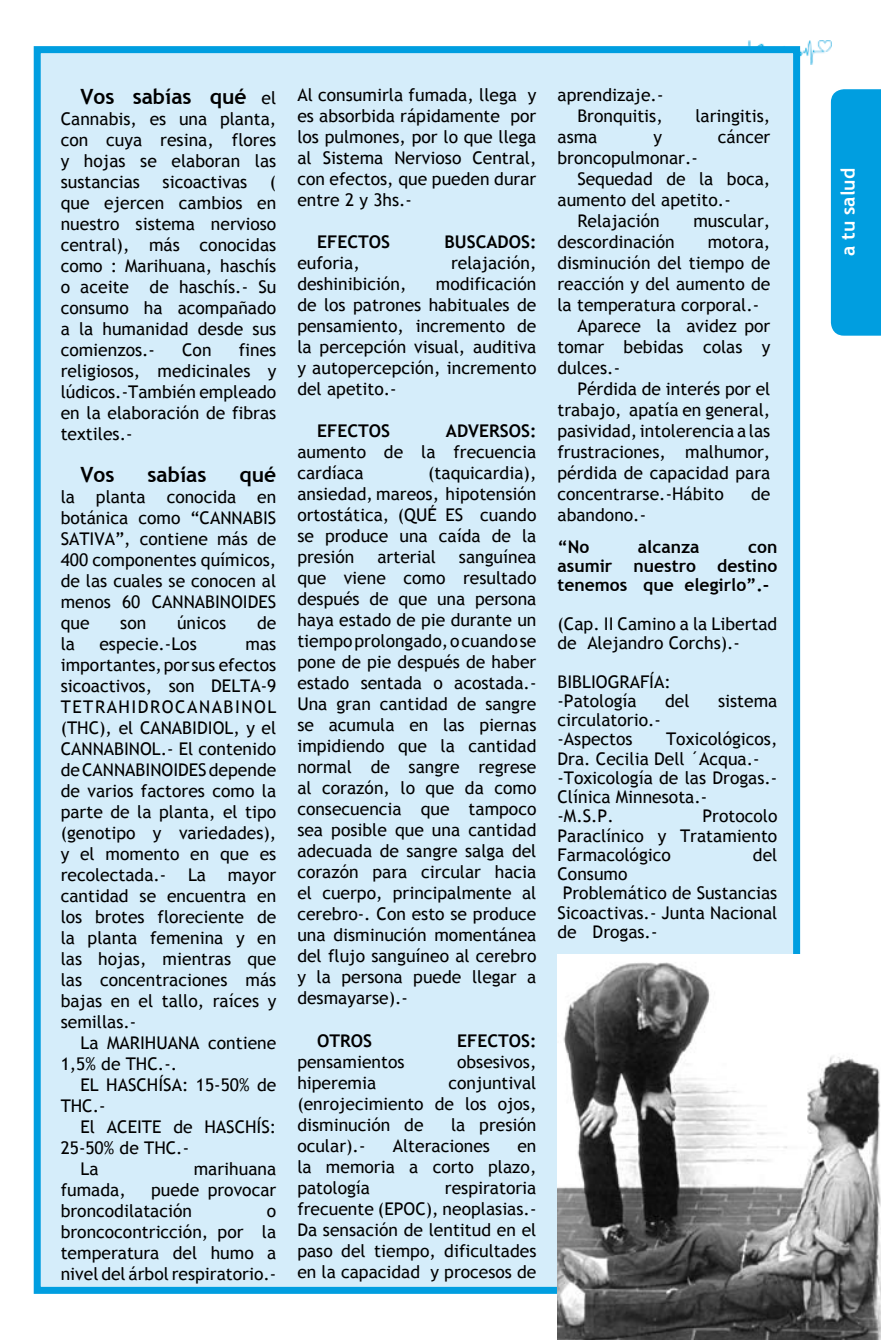
<style>
.page{position:relative;width:881px;height:1340px;background:#fff}
.page>*{position:absolute;margin:0;border:0;box-sizing:border-box;transform-origin:0 0}
.t1{font:700 21px "Trebuchet MS";color:#000}
.t2{font:700 19.25px "Trebuchet MS";color:#fff}
.t3{font:17.5px/21px "Trebuchet MS";color:#000;text-align:justify}
.t4{font:700 17.5px/19.2px "Trebuchet MS";color:#000;text-align:justify}
.s1{font-weight:400;font-size:17.5px}
</style>
<div class="page">
<img style="left:747px;top:41px;width:84px;height:23px">
<div style="left:34px;top:46px;width:766px;height:1247px;background:#d5edfa;border:7px solid #009ee0"></div>
<svg style="left:830px;top:89px;width:51px;height:247px;background:#0fa3e1"></svg>
<img style="left:557px;top:954px;width:324px;height:385px">
<p class="t1" style="left:81px;top:83px;width:197px">Vos sabías qué <span class="s1">el</span></p>
<p class="t3" style="left:61px;top:108px;width:217px">Cannabis, es una planta, con cuya resina, flores y hojas se elaboran las sustancias</p>
<p class="t3" style="left:163px;top:171px;width:86px">sicoactivas</p>
<p class="t3" style="left:61px;top:171px;width:217px;text-indent:209px">( que ejercen cambios en nuestro sistema nervioso central), más conocidas como : Marihuana, haschís o aceite de haschís.- Su consumo ha acompañado a la humanidad desde sus comienzos.-</p>
<p class="t3" style="left:61px;top:339px;width:217px;text-indent:178px">fines religiosos, medicinales y lúdicos.-También empleado en la elaboración de fibras textiles.-</p>
<p class="t1" style="left:81px;top:461px;width:35px">Vos</p>
<p class="t1" style="left:147px;top:461px;width:60px">sabías</p>
<p class="t1" style="left:239px;top:461px;width:38px">qué</p>
<p class="t3" style="left:61px;top:486px;width:217px">la planta conocida en botánica como “CANNABIS SATIVA”, contiene más de 400 componentes químicos, de las cuales se conocen al menos 60 CANNABINOIDES que</p>
<p class="t3" style="left:182px;top:339px;width:31px">Con</p>
<p class="t3" style="left:120px;top:612px;width:28px">son</p>
<p class="t3" style="left:177px;top:612px;width:51px">únicos</p>
<p class="t3" style="left:257px;top:612px;width:21px">de</p>
<p class="t3" style="left:61px;top:633px;width:16px">la</p>
<p class="t3" style="left:99px;top:633px;width:99px">especie.-Los</p>
<p class="t3" style="left:61px;top:633px;width:217px;text-indent:185px">mas importantes, por sus efectos sicoactivos, son DELTA-9<br>TETRAHIDROCANABINOL (THC), el CANABIDIOL, y el CANNABINOL.- El contenido de CANNABINOIDES depende de varios factores como la parte de la planta, el tipo (genotipo y variedades), y el momento en que es recolectada.- La mayor cantidad se encuentra en los brotes floreciente de la planta femenina y en las hojas, mientras que las concentraciones más bajas en el tallo, raíces y semillas.-</p>
<p class="t3" style="left:61px;top:1032px;width:217px;text-indent:20px">La MARIHUANA contiene<br>1,5% de THC.-.</p>
<p class="t3" style="left:61px;top:1074px;width:217px;text-indent:20px">EL HASCHÍSA: 15-50% de<br>THC.-</p>
<p class="t3" style="left:81px;top:1116px;width:197px">El ACEITE de HASCHÍS:</p>
<p class="t3" style="left:61px;top:1137px;width:130px">25-50% de THC.-</p>
<p class="t3" style="left:81px;top:1158px;width:20px">La</p>
<p class="t3" style="left:194px;top:1158px;width:84px">marihuana</p>
<p class="t3" style="left:61px;top:1179px;width:67px">fumada,</p>
<p class="t3" style="left:61px;top:1179px;width:217px;text-indent:90px">puede provocar broncodilatación</p>
<p class="t3" style="left:61px;top:1200px;width:217px;text-indent:206px">o broncocontricción, por la temperatura del humo a nivel del árbol respiratorio.-</p>
<p class="t3" style="left:297px;top:85px;width:240px">Al consumirla fumada, llega y es absorbida rápidamente por los pulmones, por lo que llega al Sistema Nervioso Central, con efectos, que pueden durar entre 2 y 3hs.-</p>
<p class="t4" style="left:317px;top:232px;width:74px">EFECTOS</p>
<p class="t4" style="left:444px;top:232px;width:93px">BUSCADOS:</p>
<p class="t3" style="left:297px;top:253px;width:64px">euforia,</p>
<p class="t3" style="left:451px;top:253px;width:87px">relajación,</p>
<p class="t3" style="left:297px;top:274px;width:111px">deshinibición,</p>
<p class="t3" style="left:297px;top:274px;width:240px;text-indent:138px">modificación de los patrones habituales de pensamiento, incremento de la percepción visual, auditiva y autopercepción, incremento del apetito.-</p>
<p class="t4" style="left:317px;top:421px;width:74px">EFECTOS</p>
<p class="t4" style="left:446px;top:421px;width:92px">ADVERSOS:</p>
<p class="t3" style="left:297px;top:442px;width:240px">aumento de la frecuencia cardíaca</p>
<p class="t3" style="left:297px;top:463px;width:240px;text-indent:131px">(taquicardia), ansiedad, mareos, hipotensión ortostática, (QUÉ ES cuando se produce una caída de la presión</p>
<p class="t3" style="left:297px;top:547px;width:241px;text-indent:162px">sanguínea que viene como resultado después de que una persona haya estado de pie durante un tiempo prolongado, o cuando se pone de pie después de haber estado sentada o acostada.- Una gran cantidad de sangre se acumula en las piernas impidiendo que la cantidad normal de sangre regrese al corazón, lo que da como consecuencia que tampoco sea posible que una cantidad adecuada de sangre salga del corazón para circular hacia el cuerpo, principalmente al cerebro-. Con esto se produce una disminución momentánea del flujo sanguíneo al cerebro y la persona puede llegar a desmayarse).-</p>
<p class="t4" style="left:317px;top:1030px;width:56px">OTROS</p>
<p class="t4" style="left:457px;top:1030px;width:81px">EFECTOS:</p>
<p class="t3" style="left:297px;top:1051px;width:109px">pensamientos</p>
<p class="t3" style="left:457px;top:1051px;width:81px">obsesivos,</p>
<p class="t3" style="left:297px;top:1072px;width:80px">hiperemia</p>
<p class="t3" style="left:377px;top:547px;width:60px">arterial</p>
<p class="t3" style="left:297px;top:1072px;width:240px;text-indent:151px">conjuntival (enrojecimiento de los ojos, disminución de</p>
<p class="t3" style="left:451px;top:1114px;width:87px">la presión</p>
<p class="t3" style="left:297px;top:1135px;width:70px">ocular).-</p>
<p class="t3" style="left:393px;top:1135px;width:99px">Alteraciones</p>
<p class="t3" style="left:297px;top:1135px;width:240px;text-indent:220px">en la memoria a corto plazo, patología</p>
<p class="t3" style="left:297px;top:1177px;width:240px;text-indent:148px">respiratoria frecuente (EPOC), neoplasias.- Da sensación de lentitud en el paso del tiempo, dificultades en la capacidad y procesos de</p>
<p class="t3" style="left:557px;top:85px;width:107px;text-align:right">aprendizaje.-<br>Bronquitis,</p>
<p class="t3" style="left:695px;top:106px;width:76px">laringitis,</p>
<p class="t3" style="left:557px;top:127px;width:41px">asma</p>
<p class="t3" style="left:653px;top:127px;width:10px">y</p>
<p class="t3" style="left:718px;top:127px;width:54px">cáncer</p>
<p class="t3" style="left:557px;top:148px;width:142px">broncopulmonar.-</p>
<p class="t3" style="left:577px;top:169px;width:194px">Sequedad de la boca,</p>
<p class="t3" style="left:557px;top:190px;width:175px">aumento del apetito.-</p>
<p class="t3" style="left:577px;top:211px;width:84px">Relajación</p>
<p class="t3" style="left:693px;top:211px;width:78px">muscular,</p>
<p class="t3" style="left:557px;top:232px;width:119px">descordinación</p>
<p class="t3" style="left:707px;top:232px;width:64px">motora,</p>
<p class="t3" style="left:557px;top:253px;width:214px">disminución del tiempo de</p>
<p class="t3" style="left:557px;top:274px;width:214px">reacción y del aumento de</p>
<p class="t3" style="left:557px;top:295px;width:203px">la temperatura corporal.-</p>
<p class="t3" style="left:577px;top:316px;width:194px">Aparece la avidez por</p>
<p class="t3" style="left:557px;top:337px;width:214px">tomar bebidas colas y</p>
<p class="t3" style="left:557px;top:358px;width:64px">dulces.-</p>
<p class="t3" style="left:577px;top:379px;width:194px">Pérdida de interés por el</p>
<p class="t3" style="left:557px;top:400px;width:214px">trabajo, apatía en general,</p>
<p class="t3" style="left:557px;top:421px;width:214px">pasividad, intolerencia a las</p>
<p class="t3" style="left:557px;top:442px;width:214px">frustraciones, malhumor,</p>
<p class="t3" style="left:557px;top:463px;width:214px">pérdida de capacidad para</p>
<p class="t3" style="left:557px;top:484px;width:168px">concentrarse.-Hábito</p>
<p class="t3" style="left:751px;top:484px;width:21px">de</p>
<p class="t3" style="left:557px;top:505px;width:90px">abandono.-</p>
<p class="t4" style="left:557px;top:537px;width:33px">“No</p>
<p class="t4" style="left:638px;top:537px;width:63px">alcanza</p>
<p class="t4" style="left:557px;top:537px;width:221px;text-indent:191px">con asumir nuestro destino tenemos que elegirlo”.-</p>
<p class="t3" style="left:557px;top:614px;width:221px;line-height:19.2px">(Cap. II Camino a la Libertad de Alejandro Corchs).-</p>
<p class="t3" style="left:557px;top:672px;width:115px;line-height:19.2px">BIBLIOGRAFÍA: -Patología</p>
<p class="t3" style="left:665px;top:690px;width:26px">del</p>
<p class="t3" style="left:718px;top:690px;width:61px">sistema</p>
<p class="t3" style="left:557px;top:710px;width:105px;line-height:19.2px">circulatorio.- -Aspectos</p>
<p class="t3" style="left:557px;top:729px;width:221px;line-height:19.2px;text-align:left;text-indent:109px">Toxicológicos,<br>Dra. Cecilia Dell ´Acqua.- -Toxicología de las Drogas.-<br>Clínica Minnesota.-<br>-M.S.P.</p>
<p class="t3" style="left:557px;top:806px;width:221px;line-height:19.2px;text-indent:145px">Protocolo Paraclínico y Tratamiento Farmacológico</p>
<p class="t3" style="left:753px;top:844px;width:26px">del</p>
<p class="t3" style="left:557px;top:864px;width:221px;line-height:19.2px;text-align:left">Consumo<br>Problemático de Sustancias<br>Sicoactivas.- Junta Nacional de Drogas.-</p>
<p class="t2" style="left:835px;top:256px;width:89px;rotate:-90deg">a tu salud</p>
</div>
